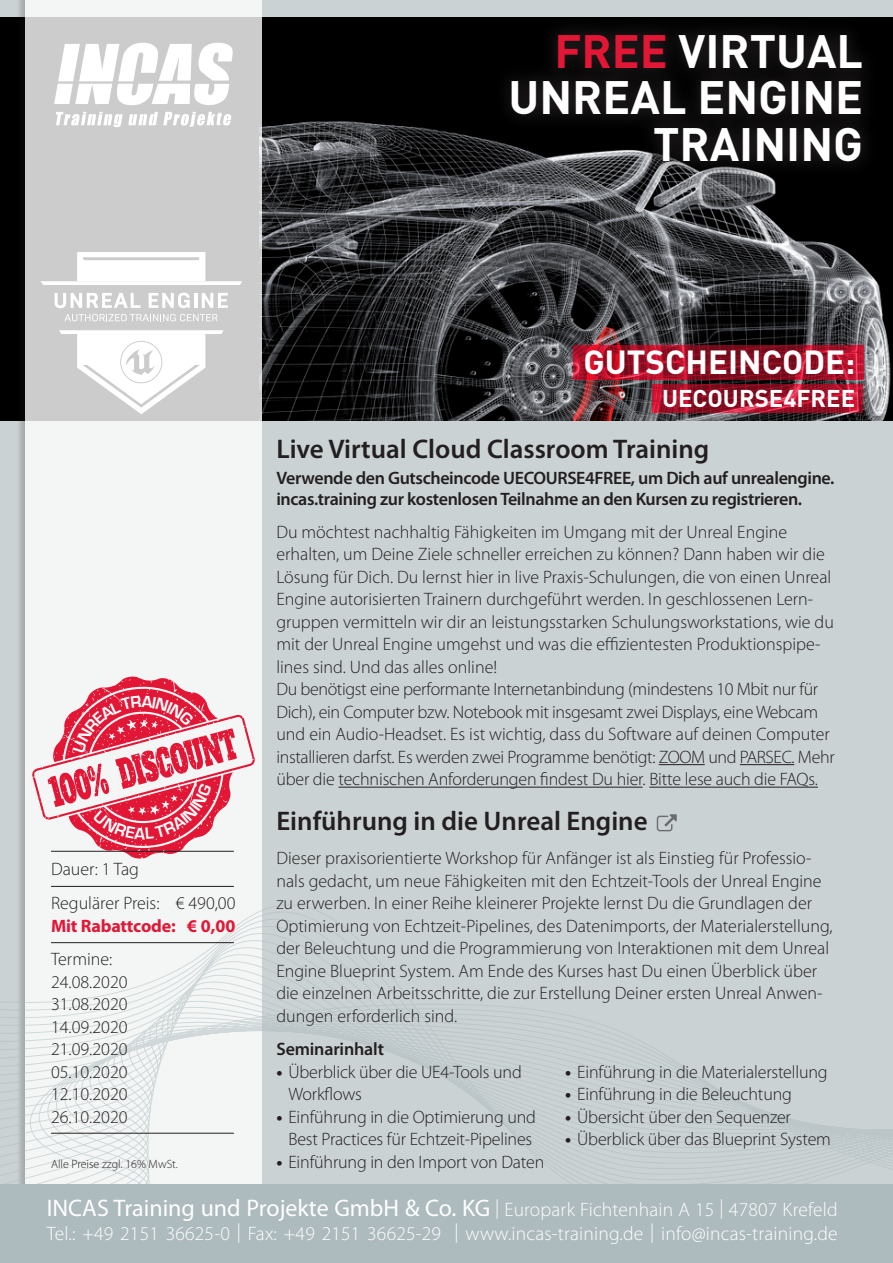
<style>
.page{position:relative;width:893px;height:1263px;background:#cbd2d4}
.page>*{position:absolute;margin:0;border:0;box-sizing:border-box;transform-origin:0 0}
.t1{font:700 46.2px/46.2px "DIN";color:#fff;text-align:right}
.t2{font:700 33px "DIN";color:#fff}
.t3{font:600 27px "Myriad Pro";color:#231f20}
.t4{font:700 24px "DIN";color:#fff}
.t5{font:300 19.5px/24px "Myriad Pro";letter-spacing:.01em;color:#fff}
.t6{font:300 18px/22.5px "Myriad Pro";color:#231f20}
.t7{font:600 18px/21px "Myriad Pro";letter-spacing:-.02em;color:#231f20}
.t8{font:700 18px "Myriad Pro";letter-spacing:-.01em;color:#e21736}
.t9{font:300 12px "Myriad Pro";color:#231f20}
.s1{color:#e21736}
.s2{font-weight:700}
.s3{font-weight:400;font-size:24px}
</style>
<div class="page">
<div style="left:261px;top:17px;width:632px;height:404px;background:#000"></div>
<img style="left:261px;top:55px;width:630px;height:366px">
<div style="left:0;top:17px;width:261px;height:404px;background:#000"></div>
<div style="left:16px;top:0;width:245px;height:1263px;background:#231f20;opacity:.28"></div>
<svg style="left:26px;top:0;width:235px;height:898px;background:#e2e3e3"></svg>
<svg style="left:0;top:898px;width:893px;height:286px"></svg>
<div style="left:0;top:1184px;width:893px;height:79px;background:#adbabe"></div>
<div style="left:493px;top:16px;width:388px;height:164px;background:#231f20;opacity:.75"></div>
<svg style="left:56px;top:112px;width:176px;height:16px;background:#e1e1e1"></svg>
<svg style="left:54px;top:43px;width:180px;height:62px;background:#ededed"></svg>
<svg style="left:573px;top:345px;width:290px;height:34px;background:#9f1025"></svg>
<svg style="left:653px;top:384px;width:210px;height:28px;background:#a01329"></svg>
<hr style="left:51px;top:886px;width:183px;height:1px;background:#231f20">
<hr style="left:51px;top:942px;width:183px;height:1px;background:#231f20">
<hr style="left:51px;top:1133px;width:183px;height:1px;background:#231f20">
<svg style="left:59px;top:330px;width:165px;height:84px;background:#e6e6e6"></svg>
<svg style="left:55px;top:293px;width:86px;height:15px"></svg>
<svg style="left:149px;top:293px;width:41px;height:15px"></svg>
<hr style="left:194px;top:293px;width:3px;height:15px;background:#fff">
<svg style="left:202px;top:293px;width:26px;height:15px"></svg>
<svg style="left:40px;top:252px;width:202px;height:33px;background:#ebebeb"></svg>
<svg style="left:65px;top:314px;width:153px;height:7px"></svg>
<hr style="left:659px;top:764px;width:46px;height:1px;background:#231f20">
<hr style="left:740px;top:764px;width:54px;height:1px;background:#231f20">
<hr style="left:338px;top:787px;width:305px;height:1px;background:#231f20">
<hr style="left:649px;top:787px;width:169px;height:1px;background:#231f20">
<svg style="left:657px;top:814px;width:20px;height:17px"></svg>
<svg style="left:32px;top:676px;width:223px;height:183px;background:#eb929f"></svg>
<h1 class="t1" style="left:508px;top:26px;width:356px"><span class="s1">FREE</span> VIRTUAL<br>UNREAL ENGINE<br>TRAINING</h1>
<h2 class="t2" style="left:583px;top:341px;width:273px">GUTSCHEINCODE:</h2>
<h3 class="t4" style="left:662px;top:383px;width:195px">UECOURSE4FREE</h3>
<h3 class="t3" style="left:276px;top:432px;width:434px">Live Virtual Cloud Classroom Training</h3>
<p class="t7" style="left:276px;top:467px;width:560px">Verwende den Gutscheincode UECOURSE4FREE, um Dich auf unrealengine. incas.training zur kostenlosen Teilnahme an den Kursen zu registrieren.</p>
<p class="t6" style="left:51px;top:852px;width:186px;line-height:33.8px">Dauer: 1 Tag<br>Regulärer Preis: € 490,00</p>
<p class="t8" style="left:51px;top:914px;width:186px">Mit Rabattcode: € 0,00</p>
<p class="t6" style="left:51px;top:948px;width:78px">Termine:<br>24.08.2020<br>31.08.2020<br>14.09.2020<br>21.09.2020<br>05.10.2020<br>12.10.2020<br>26.10.2020</p>
<p class="t9" style="left:51px;top:1157px;width:128px">Alle Preise zzgl. 16% MwSt.</p>
<p class="t6" style="left:276px;top:520px;width:560px">Du möchtest nachhaltig Fähigkeiten im Umgang mit der Unreal Engine erhalten, um Deine Ziele schneller erreichen zu können? Dann haben wir die Lösung für Dich. Du lernst hier in live Praxis-Schulungen, die von einen Unreal Engine autorisierten Trainern durchgeführt werden. In geschlossenen Lern&shy;gruppen vermitteln wir dir an leistungsstarken Schulungsworkstations, wie du mit der Unreal Engine umgehst und was die effizientesten Produktionspipe&shy;lines sind. Und das alles online!<br>Du benötigst eine performante Internetanbindung (mindestens 10 Mbit nur für Dich), ein Computer bzw. Notebook mit insgesamt zwei Displays, eine Webcam und ein Audio-Headset. Es ist wichtig, dass du Software auf deinen Computer installieren darfst. Es werden zwei Programme benötigt: ZOOM und PARSEC. Mehr über die technischen Anforderungen findest Du hier. Bitte lese auch die FAQs.</p>
<h3 class="t3" style="left:276px;top:804px;width:373px">Einführung in die Unreal Engine</h3>
<p class="t6" style="left:276px;top:847px;width:558px">Dieser praxisorientierte Workshop für Anfänger ist als Einstieg für Professio&shy;nals gedacht, um neue Fähigkeiten mit den Echtzeit-Tools der Unreal Engine zu erwerben. In einer Reihe kleinerer Projekte lernst Du die Grundlagen der Optimierung von Echtzeit-Pipelines, des Datenimports, der Materialerstellung, der Beleuchtung und die Programmierung von Interaktionen mit dem Unreal Engine Blueprint System. Am Ende des Kurses hast Du einen Überblick über die einzelnen Arbeitsschritte, die zur Erstellung Deiner ersten Unreal Anwen&shy;dungen erforderlich sind.</p>
<p class="t7" style="left:276px;top:1038px;width:109px">Seminarinhalt</p>
<p class="t6" style="left:288px;top:1060px;width:235px;text-indent:-12px"><span class="s2">•</span> Überblick über die UE4-Tools und<br>Workflows</p>
<p class="t6" style="left:276px;top:1105px;width:261px;text-align:center"><span class="s2">•</span> Einführung in die Optimierung und<br>Best Practices für Echtzeit-Pipelines</p>
<p class="t6" style="left:276px;top:1150px;width:269px"><span class="s2">•</span> Einführung in den Import von Daten</p>
<p class="t6" style="left:565px;top:1060px;width:264px"><span class="s2">•</span> Einführung in die Materialerstellung</p>
<p class="t6" style="left:565px;top:1083px;width:228px"><span class="s2">•</span> Einführung in die Beleuchtung</p>
<p class="t6" style="left:565px;top:1105px;width:227px"><span class="s2">•</span> Übersicht über den Sequenzer</p>
<p class="t6" style="left:565px;top:1128px;width:267px"><span class="s2">•</span> Überblick über das Blueprint System</p>
<p class="t5" style="left:47px;top:1197px;width:792px"><span class="s3">INCAS Training und Projekte GmbH &amp; Co. KG</span> | Europark Fichtenhain A 15 | 47807 Krefeld<br>Tel.: +49 2151 36625-0 | Fax: +49 2151 36625-29 | www.incas-training.de | info@incas-training.de</p>
</div>
